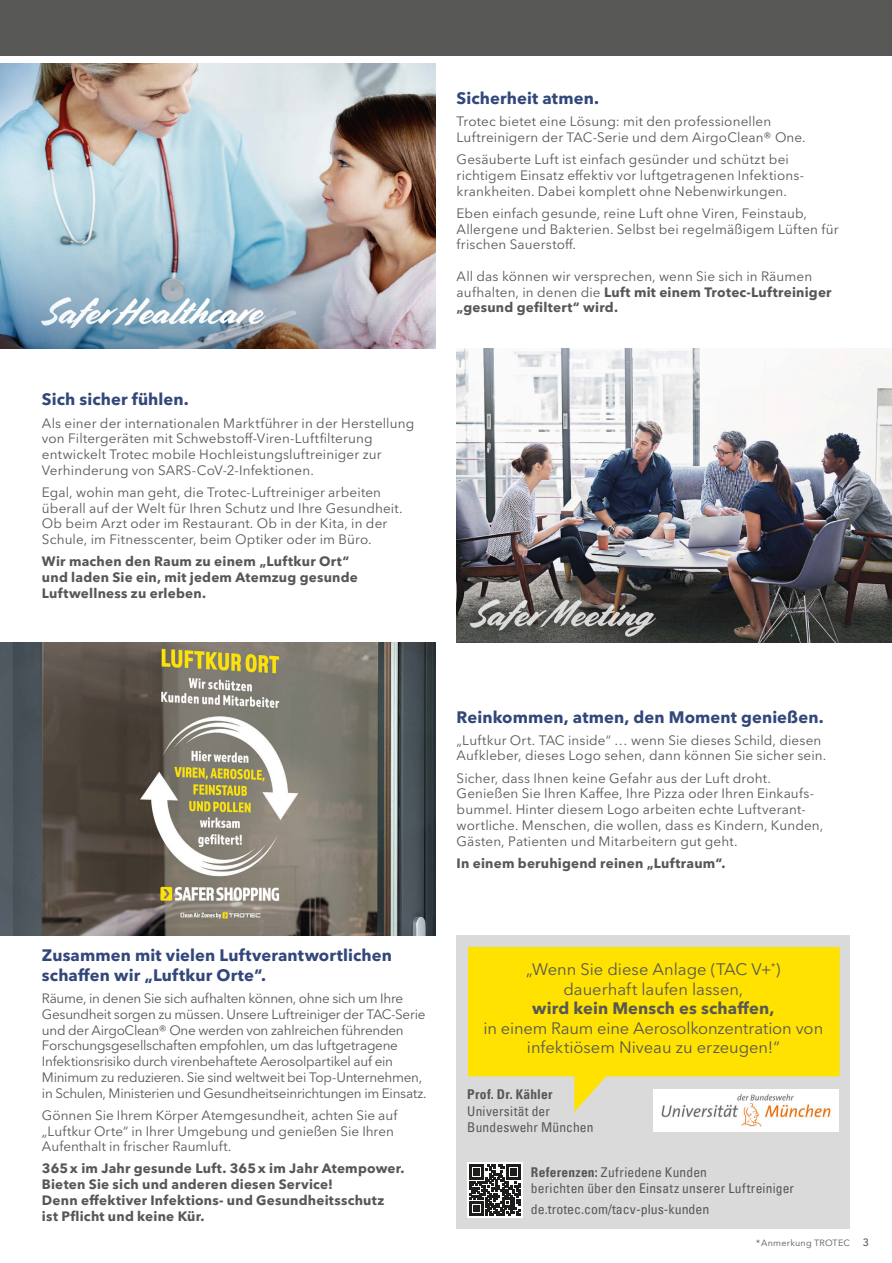
<style>
.page{position:relative;width:892px;height:1263px;background:#fff}
.page>*{position:absolute;margin:0;border:0;box-sizing:border-box;transform-origin:0 0}
.t1{font:700 16.5px/19.8px "Avenir Next W1 G";letter-spacing:.01em;color:#32477a}
.t2{font:16.5px/19.5px "Avenir Next W1 G";color:#575756;text-align:center}
.t3{font:700 16.5px "Avenir Next W1 G";letter-spacing:.01em;color:#575756}
.t4{font:13.5px/15.8px "Avenir Next W1 G";letter-spacing:.01em;color:#575756}
.t5{font:13.5px/15.8px "Avenir Next W1 G";letter-spacing:-.02em;color:#575756}
.t6{font:700 13.5px/15.8px "Avenir Next W1 G";letter-spacing:.015em;color:#575756}
.t7{font:condensed 13.5px/16.2px "Univers Com 57";letter-spacing:.01em;color:#575756}
.t8{font:13.5px "Univers Com 67 Bold Cond";letter-spacing:.015em;color:#575756}
.t9{font:9px "Avenir Next W1 G";letter-spacing:.025em;color:#575756}
.s1{font-weight:700}
.s2{font-family:"Univers Com 67 Bold Cond";font-stretch:normal}
.s3{font-weight:500;font-size:10.5px}
</style>
<div class="page">
<img style="left:0;top:64px;width:435px;height:285px">
<img style="left:457px;top:349px;width:435px;height:293px">
<img style="left:0;top:642px;width:435px;height:293px">
<div style="left:457px;top:935px;width:393px;height:294px;background:#dadada"></div>
<svg style="left:468px;top:947px;width:372px;height:165px;background:#f9e01f"></svg>
<div style="left:653px;top:1089px;width:186px;height:42px;background:#fff"></div>
<img style="left:661px;top:1094px;width:170px;height:33px">
<svg style="left:467px;top:1162px;width:55px;height:56px"></svg>
<svg style="left:469px;top:1165px;width:51px;height:51px;background:#595958"></svg>
<div style="left:0;top:0;width:892px;height:55px;background:#575756"></div>
<p class="t1" style="left:42px;top:391px;width:148px">Sich sicher fühlen.</p>
<p class="t4" style="left:42px;top:416px;width:374px">Als einer der internationalen Marktführer in der Herstellung von Filtergeräten mit Schwebstoff-Viren-Luftfilterung entwickelt Trotec mobile Hochleistungsluftreiniger zur Verhinderung von SARS-CoV-2-Infektionen.</p>
<p class="t4" style="left:42px;top:486px;width:362px">Egal, wohin man geht, die Trotec-Luftreiniger arbeiten überall auf der Welt für Ihren Schutz und Ihre Gesundheit.<br>Ob beim Arzt oder im Restaurant. Ob in der Kita, in der Schule, im Fitnesscenter, beim Optiker oder im Büro.</p>
<p class="t6" style="left:42px;top:555px;width:317px">Wir machen den Raum zu einem „Luftkur Ort“ und laden Sie ein, mit jedem Atemzug gesunde<br>Luftwellness zu erleben.</p>
<p class="t1" style="left:457px;top:90px;width:144px">Sicherheit atmen.</p>
<p class="t4" style="left:457px;top:115px;width:351px">Trotec bietet eine Lösung: mit den professionellen<br>Luftreinigern der TAC-Serie und dem AirgoClean® One.</p>
<p class="t4" style="left:457px;top:153px;width:349px">Gesäuberte Luft ist einfach gesünder und schützt bei richtigem Einsatz effektiv vor luftgetragenen Infektions&shy;krankheiten. Dabei komplett ohne Nebenwirkungen.</p>
<p class="t4" style="left:457px;top:206px;width:383px">Eben einfach gesunde, reine Luft ohne Viren, Feinstaub,<br>Allergene und Bakterien. Selbst bei regelmäßigem Lüften für frischen Sauerstoff.</p>
<p class="t4" style="left:457px;top:269px;width:376px">All das können wir versprechen, wenn Sie sich in Räumen aufhalten, in denen die <span class="s1">Luft mit einem Trotec-Luftreiniger „gesund gefiltert“ wird.</span></p>
<p class="t1" style="left:457px;top:708px;width:368px">Reinkommen, atmen, den Moment genießen.</p>
<p class="t4" style="left:457px;top:733px;width:371px">„Luftkur Ort. TAC inside“ … wenn Sie dieses Schild, diesen<br>Aufkleber, dieses Logo sehen, dann können Sie sicher sein.</p>
<p class="t4" style="left:457px;top:771px;width:368px">Sicher, dass Ihnen keine Gefahr aus der Luft droht.<br>Genießen Sie Ihren Kaffee, Ihre Pizza oder Ihren Einkaufs&shy;bummel. Hinter diesem Logo arbeiten echte Luftverant&shy;wortliche. Menschen, die wollen, dass es Kindern, Kunden, Gästen, Patienten und Mitarbeitern gut geht.</p>
<p class="t6" style="left:457px;top:856px;width:270px">In einem beruhigend reinen „Luftraum“.</p>
<p class="t1" style="left:42px;top:947px;width:352px">Zusammen mit vielen Luftverantwortlichen schaffen wir „Luftkur Orte“.</p>
<p class="t5" style="left:42px;top:992px;width:386px">Räume, in denen Sie sich aufhalten können, ohne sich um Ihre Gesundheit sorgen zu müssen. Unsere Luftreiniger der TAC-Serie und der AirgoClean® One werden von zahlreichen führenden Forschungsgesellschaften empfohlen, um das luftgetragene Infektionsrisiko durch virenbehaftete Aerosolpartikel auf ein Minimum zu reduzieren. Sie sind weltweit bei Top-Unternehmen, in Schulen, Ministerien und Gesundheitseinrichtungen im Einsatz.</p>
<p class="t4" style="left:42px;top:1108px;width:357px">Gönnen Sie Ihrem Körper Atem gesundheit, achten Sie auf „Luftkur Orte“ in Ihrer Umgebung und genießen Sie Ihren<br>Aufenthalt in frischer Raumluft.</p>
<p class="t6" style="left:42px;top:1162px;width:364px">365 x im Jahr gesunde Luft. 365 x im Jahr Atempower.<br>Bieten Sie sich und anderen diesen Service!<br>Denn effektiver Infektions- und Gesundheitsschutz<br>ist Pflicht und keine Kür.</p>
<p class="t7" style="left:531px;top:1165px;width:265px"><span class="s2">Referenzen:</span> Zufriedene Kunden<br>berichten über den Einsatz unserer Luftreiniger</p>
<p class="t2" style="left:526px;top:961px;width:256px">„Wenn Sie diese Anlage (TAC V+<sup>*</sup>) dauerhaft laufen lassen,</p>
<p class="t3" style="left:532px;top:1002px;width:243px">wird kein Mensch es schaffen,</p>
<p class="t2" style="left:483px;top:1020px;width:341px">in einem Raum eine Aerosolkonzentration von infektiösem Niveau zu erzeugen!“</p>
<p class="t8" style="left:467px;top:1089px;width:87px">Prof. Dr. Kähler</p>
<p class="t7" style="left:467px;top:1104px;width:128px">Universität der<br>Bundeswehr München</p>
<p class="t7" style="left:531px;top:1202px;width:180px">de.trotec.com/tacv-plus-kunden</p>
<p class="t9" style="left:756px;top:1239px;width:114px">* Anmerkung TROTEC <span class="s3">3</span></p>
</div>
